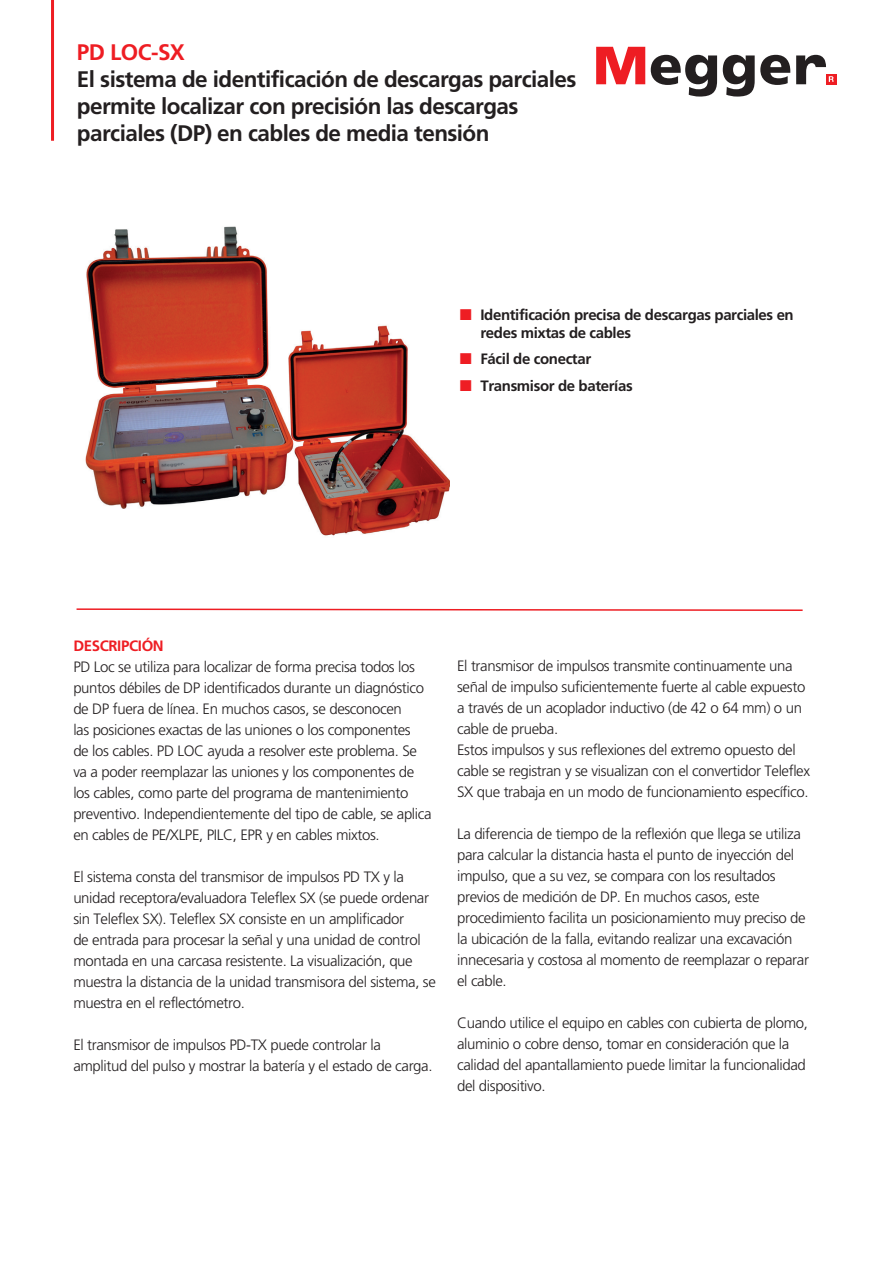
<style>
.page{position:relative;width:893px;height:1263px;background:#fff}
.page>*{position:absolute;margin:0;border:0;box-sizing:border-box;transform-origin:0 0}
.Product_Description{font:700 22.5px/27px "Frutiger LT Pro";letter-spacing:-.025em;color:#231f20}
.Product_Name{font:700 22.5px "Frutiger LT Pro";letter-spacing:-.025em;color:#ee1d23}
.t1{font:300 15px/21px "Frutiger LT Pro";letter-spacing:-.025em;color:#231f20}
.t2{font:700 15px/18px "Frutiger LT Pro";letter-spacing:-.025em;color:#231f20}
.CopyHeader{font:700 15px "Frutiger LT Pro";letter-spacing:-.025em;color:#ee1d23}
</style>
<div class="page">
<hr style="left:51px;top:0;width:3px;height:141px;background:#ee1d23">
<div style="left:826px;top:74px;width:10px;height:10px;background:#ee1d23"></div>
<svg style="left:596px;top:47px;width:49px;height:37px"></svg>
<svg style="left:651px;top:55px;width:66px;height:42px"></svg>
<svg style="left:723px;top:55px;width:67px;height:42px"></svg>
<svg style="left:796px;top:55px;width:38px;height:29px"></svg>
<svg style="left:76px;top:608px;width:727px;height:3px"></svg>
<img style="left:85px;top:226px;width:364px;height:310px">
<p class="Product_Name" style="left:77px;top:39px;width:110px">PD LOC-SX</p>
<p class="Product_Description" style="left:77px;top:66px;width:501px">El sistema de identificación de descargas parciales permite localizar con precisión las descargas parciales (DP) en cables de media tensión</p>
<p class="t2" style="left:480px;top:305px;width:315px">Identificación precisa de descargas parciales en redes mixtas de cables</p>
<p class="t2" style="left:480px;top:350px;width:112px">Fácil de conectar</p>
<p class="t2" style="left:480px;top:376px;width:154px">Transmisor de baterías</p>
<p class="CopyHeader" style="left:73px;top:637px;width:92px">DESCRIPCIÓN</p>
<p class="t1" style="left:73px;top:657px;width:360px">PD Loc se utiliza para localizar de forma precisa todos los puntos débiles de DP identificados durante un diagnóstico de DP fuera de línea. En muchos casos, se desconocen<br>las posiciones exactas de las uniones o los componentes<br>de los cables. PD LOC ayuda a resolver este problema. Se va a poder reemplazar las uniones y los componentes de los cables, como parte del programa de mantenimiento preventivo. Independientemente del tipo de cable, se aplica en cables de PE/XLPE, PILC, EPR y en cables mixtos.</p>
<p class="t1" style="left:73px;top:867px;width:364px">El sistema consta del transmisor de impulsos PD TX y la unidad receptora/evaluadora Teleflex SX (se puede ordenar sin Teleflex SX). Teleflex SX consiste en un amplificador<br>de entrada para procesar la señal y una unidad de control montada en una carcasa resistente. La visualización, que muestra la distancia de la unidad transmisora del sistema, se muestra en el reflectómetro.</p>
<p class="t1" style="left:73px;top:1035px;width:361px">El transmisor de impulsos PD-TX puede controlar la amplitud del pulso y mostrar la batería y el estado de carga.</p>
<p class="t1" style="left:457px;top:656px;width:350px">El transmisor de impulsos transmite continuamente una señal de impulso suficientemente fuerte al cable expuesto a través de un acoplador inductivo (de 42 o 64 mm) o un cable de prueba.</p>
<p class="t1" style="left:457px;top:740px;width:354px">Estos impulsos y sus reflexiones del extremo opuesto del cable se registran y se visualizan con el convertidor Teleflex<br>SX que trabaja en un modo de funcionamiento específico.</p>
<p class="t1" style="left:457px;top:824px;width:353px">La diferencia de tiempo de la reflexión que llega se utiliza para calcular la distancia hasta el punto de inyección del impulso, que a su vez, se compara con los resultados previos de medición de DP. En muchos casos, este procedimiento facilita un posicionamiento muy preciso de la ubicación de la falla, evitando realizar una excavación innecesaria y costosa al momento de reemplazar o reparar el cable.</p>
<p class="t1" style="left:457px;top:1013px;width:352px">Cuando utilice el equipo en cables con cubierta de plomo, aluminio o cobre denso, tomar en consideración que la calidad del apantallamiento puede limitar la funcionalidad del dispositivo.</p>
</div>
